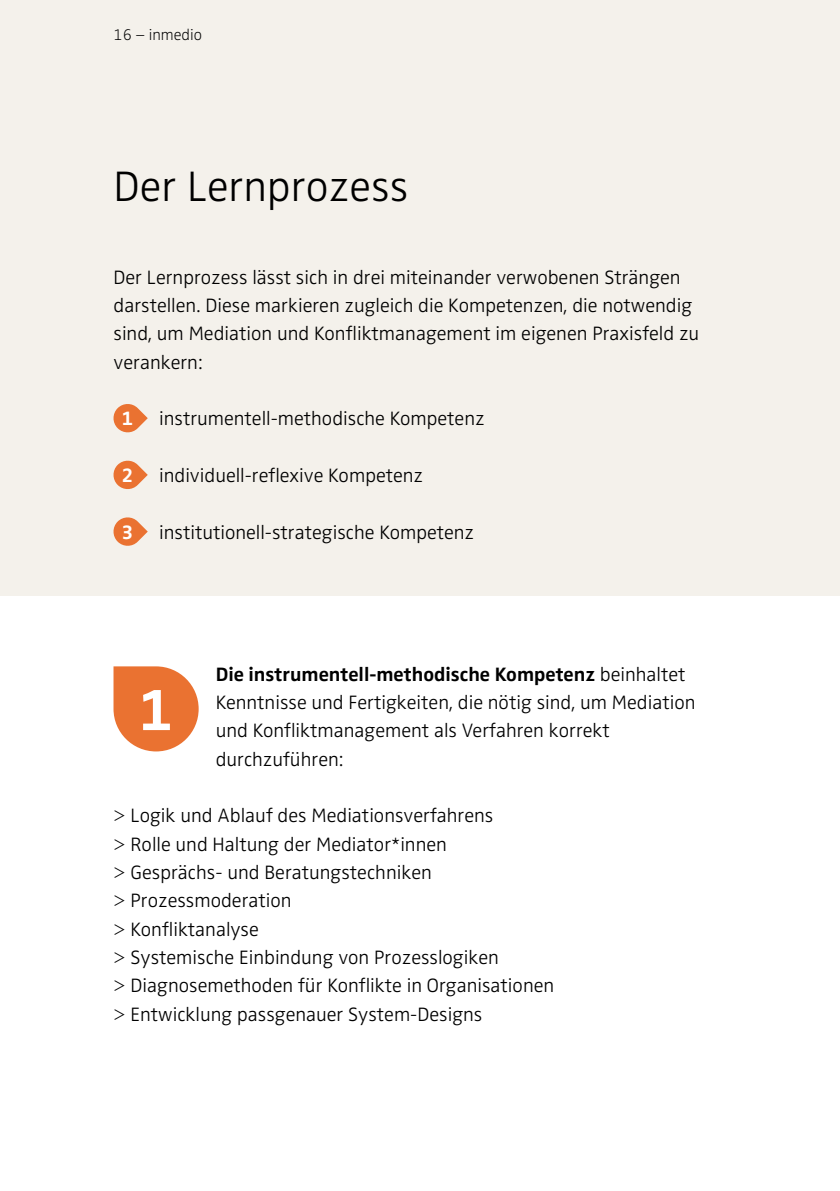
<style>
.page{position:relative;width:840px;height:1191px;background:#fff}
.page>*{position:absolute;margin:0;border:0;box-sizing:border-box;transform-origin:0 0}
.t1{font:60px "Zwo w 6";color:#fff}
.t2{font:44px "Zwo w 2";color:#000}
.t3{font:20px/28.4px "Zwo w 2";color:#000}
.t4{font:20px "Zwo w 6";color:#000}
.t5{font:20px "Zwo w 6";color:#fff}
.t6{font:16px "Zwo w 1";color:#000}
.s1{font-family:"Zwo w 2"}
.s2{font-family:"Zwo w 1"}
</style>
<div class="page">
<div style="left:0;top:0;width:839px;height:595px;background:#f4f1eb"></div>
<svg style="left:113px;top:404px;width:35px;height:29px"></svg>
<svg style="left:113px;top:460px;width:35px;height:29px"></svg>
<svg style="left:113px;top:517px;width:35px;height:29px"></svg>
<svg style="left:113px;top:666px;width:85px;height:85px;background:#ed8852"></svg>
<p class="t6" style="left:113px;top:25px;width:90px">16 – inmedio</p>
<h2 class="t2" style="left:113px;top:161px;width:296px">Der Lernprozess</h2>
<p class="t3" style="left:113px;top:262px;width:587px">Der Lernprozess lässt sich in drei miteinander verwobenen Strängen darstellen. Diese markieren zugleich die Kompetenzen, die notwendig sind, um Mediation und Konfliktmanagement im eigenen Praxisfeld zu verankern:</p>
<p class="t5" style="left:122px;top:407px;width:13px">1</p>
<p class="t3" style="left:159px;top:404px;width:327px">instrumentell-methodische Kompetenz</p>
<p class="t5" style="left:122px;top:463px;width:13px">2</p>
<p class="t3" style="left:159px;top:461px;width:265px">individuell-reflexive Kompetenz</p>
<p class="t5" style="left:122px;top:520px;width:13px">3</p>
<p class="t3" style="left:159px;top:518px;width:316px">institutionell-strategische Kompetenz</p>
<h1 class="t1" style="left:139px;top:675px;width:36px">1</h1>
<p class="t4" style="left:215px;top:662px;width:471px">Die instrumentell-methodische Kompetenz <span class="s1">beinhaltet</span></p>
<p class="t3" style="left:215px;top:688px;width:481px">Kenntnisse und Fertigkeiten, die nötig sind, um Mediation und Konfliktmanagement als Verfahren korrekt durchzuführen:</p>
<p class="t3" style="left:113px;top:801px;width:442px"><span class="s2">&gt;</span> Logik und Ablauf des Mediationsverfahrens<br><span class="s2">&gt;</span> Rolle und Haltung der Mediator*innen<br><span class="s2">&gt;</span> Gesprächs- und Beratungstechniken<br><span class="s2">&gt;</span> Prozessmoderation<br><span class="s2">&gt;</span> Konfliktanalyse<br><span class="s2">&gt;</span> Systemische Einbindung von Prozesslogiken<br><span class="s2">&gt;</span> Diagnosemethoden für Konflikte in Organisationen <span class="s2">&gt;</span> Entwicklung passgenauer System-Designs</p>
</div>
